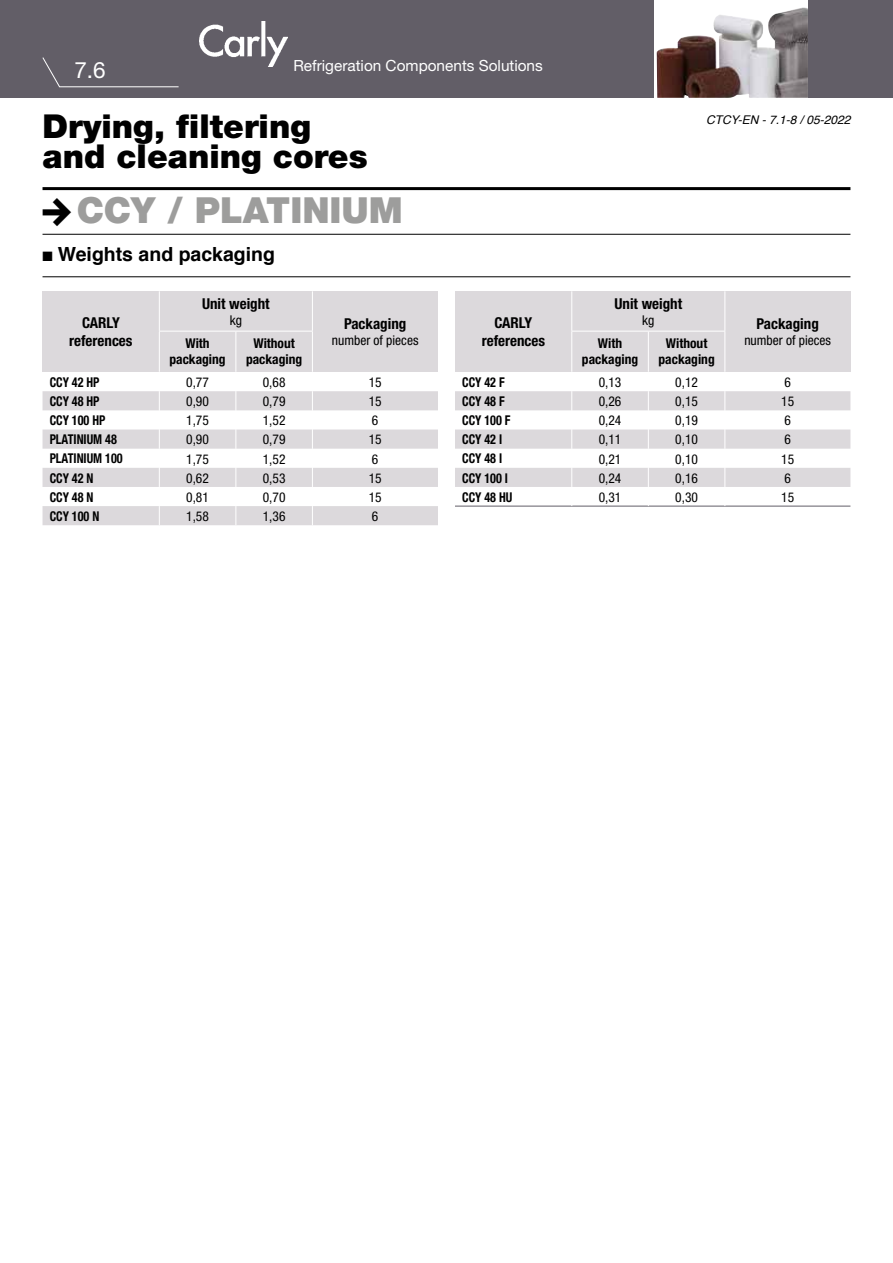
<style>
.page{position:relative;width:893px;height:1263px;background:#fff}
.page>*{position:absolute;margin:0;border:0;box-sizing:border-box;transform-origin:0 0}
.t1{font:900 36px "Helvetica Neue LT Pro";color:#9d9d9c}
.t2{font:900 33px/30px "Helvetica Neue LT Pro";color:#000}
.t3{font:22.5px "Helvetica Neue LT Pro";color:#fff}
.t4{font:700 19.5px "Helvetica";color:#000}
.t5{font:15.3px "Helvetica Neue LT Pro";color:#fff}
.t6{font:700 condensed 15px/18px "Helvetica Neue";color:#000;text-align:center}
.t7{font:condensed 13.5px "Helvetica Neue";color:#000}
.t8{font:700 condensed 13.5px "Helvetica Neue";color:#000;scale:.9 1}
.t9{font:700 condensed 13.5px/16.2px "Helvetica Neue";color:#000;text-align:center}
.t10{font:italic 12px "Helvetica";color:#000}
</style>
<div class="page">
<div style="left:0;top:0;width:893px;height:98px;background:#625e67"></div>
<div style="left:43px;top:291px;width:395px;height:81px;background:#dcd9dc"></div>
<div style="left:455px;top:291px;width:395px;height:81px;background:#dcd9dc"></div>
<hr style="left:455px;top:506px;width:395px;height:1px;background:#625e67">
<svg style="left:43px;top:391px;width:395px;height:134px;fill:#dcd9dc"></svg>
<hr style="left:43px;top:187px;width:807px;height:3px;background:#000">
<hr style="left:43px;top:234px;width:807px;height:1px;background:#000">
<hr style="left:43px;top:276px;width:807px;height:1px;background:#000">
<div style="left:655px;top:0;width:153px;height:101px;background:#fff"></div>
<img style="left:200px;top:21px;width:87px;height:45px">
<svg style="left:42px;top:57px;width:137px;height:31px"></svg>
<img style="left:657px;top:7px;width:151px;height:91px">
<svg style="left:159px;top:391px;width:1px;height:134px"></svg>
<svg style="left:235px;top:391px;width:1px;height:134px"></svg>
<svg style="left:312px;top:391px;width:1px;height:134px"></svg>
<svg style="left:455px;top:391px;width:395px;height:115px"></svg>
<hr style="left:159px;top:291px;width:1px;height:40px;background:#fff">
<hr style="left:312px;top:291px;width:1px;height:40px;background:#fff">
<hr style="left:159px;top:331px;width:77px;height:1px;background:#fff">
<hr style="left:236px;top:331px;width:77px;height:1px;background:#fff">
<hr style="left:159px;top:331px;width:1px;height:41px;background:#fff">
<hr style="left:235px;top:331px;width:1px;height:41px;background:#fff">
<hr style="left:312px;top:331px;width:1px;height:41px;background:#fff">
<hr style="left:571px;top:291px;width:1px;height:40px;background:#fff">
<hr style="left:724px;top:291px;width:1px;height:40px;background:#fff">
<hr style="left:571px;top:331px;width:77px;height:1px;background:#fff">
<hr style="left:648px;top:331px;width:77px;height:1px;background:#fff">
<hr style="left:571px;top:331px;width:1px;height:41px;background:#fff">
<hr style="left:648px;top:331px;width:1px;height:41px;background:#fff">
<hr style="left:724px;top:331px;width:1px;height:41px;background:#fff">
<h3 class="t3" style="left:74px;top:56px;width:33px">7.6</h3>
<p class="t5" style="left:293px;top:56px;width:251px">Refrigeration Components Solutions</p>
<h2 class="t2" style="left:43px;top:111px;width:327px">Drying, filtering and cleaning cores</h2>
<p class="t10" style="left:706px;top:110px;width:146px">CTCY-EN - 7.1-8 / 05-2022</p>
<h1 class="t1" style="left:77px;top:188px;width:328px">CCY / PLATINIUM</h1>
<h3 class="t4" style="left:43px;top:238px;width:234px">■ Weights and packaging</h3>
<p class="t6" style="left:69px;top:314px;width:65px">CARLY references</p>
<p class="t6" style="left:202px;top:294px;width:69px">Unit weight</p>
<p class="t7" style="left:230px;top:313px;width:14px">kg</p>
<p class="t6" style="left:344px;top:315px;width:64px">Packaging</p>
<p class="t9" style="left:185px;top:335px;width:26px">With</p>
<p class="t7" style="left:332px;top:333px;width:88px">number of pieces</p>
<p class="t9" style="left:169px;top:351px;width:58px">packaging</p>
<p class="t9" style="left:246px;top:335px;width:58px">Without packaging</p>
<p class="t6" style="left:482px;top:314px;width:65px">CARLY references</p>
<p class="t6" style="left:614px;top:294px;width:69px">Unit weight</p>
<p class="t7" style="left:642px;top:313px;width:14px">kg</p>
<p class="t6" style="left:756px;top:315px;width:64px">Packaging</p>
<p class="t9" style="left:598px;top:335px;width:26px">With</p>
<p class="t7" style="left:744px;top:333px;width:88px">number of pieces</p>
<p class="t9" style="left:582px;top:351px;width:58px">packaging</p>
<p class="t9" style="left:658px;top:335px;width:58px">Without packaging</p>
<p class="t8" style="left:50px;top:374px;width:57px">CCY 42 HP</p>
<p class="t7" style="left:186px;top:374px;width:24px">0,77</p>
<p class="t7" style="left:263px;top:374px;width:24px">0,68</p>
<p class="t7" style="left:369px;top:374px;width:14px">15</p>
<p class="t8" style="left:50px;top:393px;width:57px">CCY 48 HP</p>
<p class="t7" style="left:186px;top:393px;width:24px">0,90</p>
<p class="t7" style="left:263px;top:393px;width:24px">0,79</p>
<p class="t7" style="left:369px;top:393px;width:14px">15</p>
<p class="t8" style="left:50px;top:412px;width:63px">CCY 100 HP</p>
<p class="t7" style="left:186px;top:413px;width:24px">1,75</p>
<p class="t7" style="left:263px;top:413px;width:24px">1,52</p>
<p class="t7" style="left:372px;top:413px;width:8px">6</p>
<p class="t8" style="left:50px;top:431px;width:76px">PLATINIUM 48</p>
<p class="t7" style="left:186px;top:432px;width:24px">0,90</p>
<p class="t7" style="left:263px;top:432px;width:24px">0,79</p>
<p class="t7" style="left:369px;top:432px;width:14px">15</p>
<p class="t8" style="left:50px;top:450px;width:83px">PLATINIUM 100</p>
<p class="t7" style="left:186px;top:451px;width:24px">1,75</p>
<p class="t7" style="left:263px;top:451px;width:24px">1,52</p>
<p class="t7" style="left:372px;top:451px;width:8px">6</p>
<p class="t8" style="left:50px;top:470px;width:50px">CCY 42 N</p>
<p class="t7" style="left:186px;top:470px;width:24px">0,62</p>
<p class="t7" style="left:263px;top:470px;width:24px">0,53</p>
<p class="t7" style="left:369px;top:470px;width:14px">15</p>
<p class="t8" style="left:50px;top:489px;width:50px">CCY 48 N</p>
<p class="t7" style="left:186px;top:489px;width:24px">0,81</p>
<p class="t7" style="left:263px;top:489px;width:24px">0,70</p>
<p class="t7" style="left:369px;top:489px;width:14px">15</p>
<p class="t8" style="left:50px;top:508px;width:57px">CCY 100 N</p>
<p class="t7" style="left:186px;top:508px;width:24px">1,58</p>
<p class="t7" style="left:263px;top:508px;width:24px">1,36</p>
<p class="t7" style="left:372px;top:508px;width:8px">6</p>
<p class="t8" style="left:462px;top:374px;width:49px">CCY 42 F</p>
<p class="t7" style="left:599px;top:374px;width:24px">0,13</p>
<p class="t7" style="left:675px;top:374px;width:24px">0,12</p>
<p class="t7" style="left:784px;top:374px;width:8px">6</p>
<p class="t8" style="left:462px;top:393px;width:49px">CCY 48 F</p>
<p class="t7" style="left:599px;top:393px;width:24px">0,26</p>
<p class="t7" style="left:675px;top:393px;width:24px">0,15</p>
<p class="t7" style="left:781px;top:393px;width:14px">15</p>
<p class="t8" style="left:462px;top:412px;width:55px">CCY 100 F</p>
<p class="t7" style="left:599px;top:413px;width:24px">0,24</p>
<p class="t7" style="left:675px;top:413px;width:24px">0,19</p>
<p class="t7" style="left:784px;top:413px;width:8px">6</p>
<p class="t8" style="left:462px;top:431px;width:46px">CCY 42 I</p>
<p class="t7" style="left:599px;top:432px;width:24px">0,11</p>
<p class="t7" style="left:675px;top:432px;width:24px">0,10</p>
<p class="t7" style="left:784px;top:432px;width:8px">6</p>
<p class="t8" style="left:462px;top:450px;width:46px">CCY 48 I</p>
<p class="t7" style="left:599px;top:451px;width:24px">0,21</p>
<p class="t7" style="left:675px;top:451px;width:24px">0,10</p>
<p class="t7" style="left:781px;top:451px;width:14px">15</p>
<p class="t8" style="left:462px;top:470px;width:52px">CCY 100 I</p>
<p class="t7" style="left:599px;top:470px;width:24px">0,24</p>
<p class="t7" style="left:675px;top:470px;width:24px">0,16</p>
<p class="t7" style="left:784px;top:470px;width:8px">6</p>
<p class="t8" style="left:462px;top:489px;width:57px">CCY 48 HU</p>
<p class="t7" style="left:599px;top:489px;width:24px">0,31</p>
<p class="t7" style="left:675px;top:489px;width:24px">0,30</p>
<p class="t7" style="left:781px;top:489px;width:14px">15</p>
</div>
